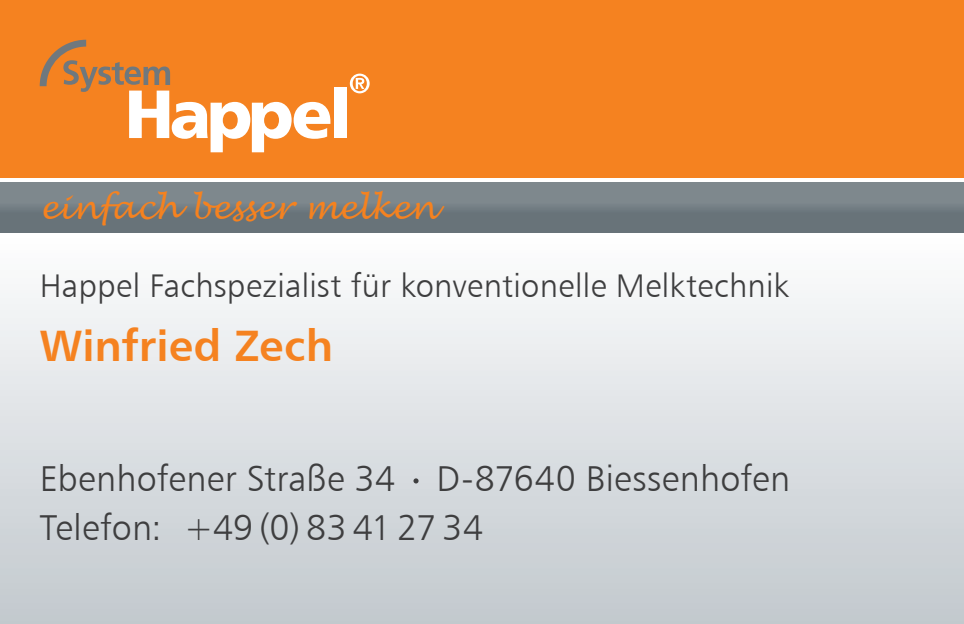
<style>
.page{position:relative;width:964px;height:624px;background:#fff}
.page>*{position:absolute;margin:0;border:0;box-sizing:border-box;transform-origin:0 0}
.t1{font:44px "Humanist 777 BT Bold B";letter-spacing:.005em;color:#f58220}
.t2{font:36px/48px "Humanist 777 BT Light B";letter-spacing:.005em;color:#3e3e3f}
.t3{font:32.8px "Humanist 777 BT Light B";letter-spacing:.01em;color:#3e3e3f}
.t4{font:italic 32.4px "Lucida Handwriting";letter-spacing:-.005em;color:#f58220}
</style>
<div class="page">
<div style="left:0;top:232px;width:964px;height:392px;background:linear-gradient(to bottom,#fefefe,#c1c8cd)"></div>
<div style="left:0;top:183px;width:964px;height:49px;background:#737e84"></div>
<div style="left:0;top:0;width:964px;height:177px;background:#f58220"></div>
<div style="left:334px;top:87px;width:12px;height:51px;background:#fff"></div>
<svg style="left:40px;top:40px;width:290px;height:112px"></svg>
<svg style="left:350px;top:74px;width:20px;height:19px"></svg>
<svg style="left:413px;top:478px;width:5px;height:5px"></svg>
<p class="t4" style="left:40px;top:188px;width:398px">einfach besser melken</p>
<p class="t3" style="left:40px;top:265px;width:751px">Happel Fachspezialist für konventionelle Melktechnik</p>
<p class="t1" style="left:40px;top:318px;width:295px">Winfried Zech</p>
<p class="t2" style="left:40px;top:454px;width:752px">Ebenhofener Straße 34 D-87640 Biessenhofen<br>Telefon: +49 (0) 83 41 27 34</p>
</div>
